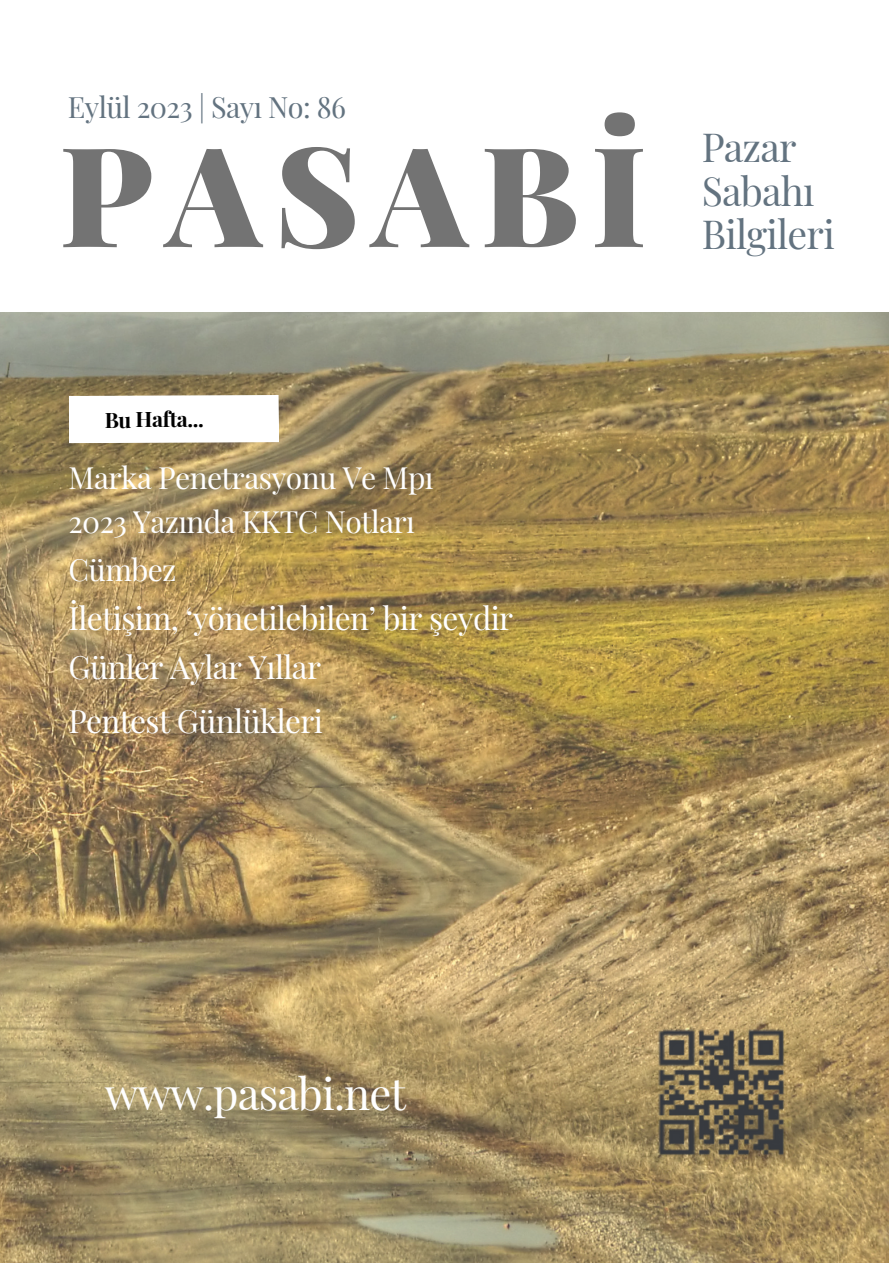
<style>
.page{position:relative;width:893px;height:1264px;background:#fff}
.page>*{position:absolute;margin:0;border:0;box-sizing:border-box;transform-origin:0 0}
.t1{font:900 138.75px "Playfair Display";letter-spacing:.09em;color:#737373}
.t2{font:43.8px "Playfair Display";letter-spacing:-.02em;color:#fff}
.t3{font:39.3px "Playfair Display";letter-spacing:-.02em;color:#637380}
.t4{font:31.5px "Playfair Display";letter-spacing:-.02em;color:#fff}
.t5{font:30px "Playfair Display";letter-spacing:-.02em;color:#fff}
.t6{font:28.8px "Playfair Display";letter-spacing:-.02em;color:#637380}
.t7{font:700 21.3px "Playfair Display";letter-spacing:-.02em;color:#000}
</style>
<div class="page">
<img style="left:0;top:312px;width:888px;height:950px">
<svg style="left:68px;top:395px;width:211px;height:48px"></svg>
<img style="left:639px;top:1010px;width:163px;height:163px">
<p class="t6" style="left:68px;top:87px;width:279px">Eylül 2023 | Sayı No: 86</p>
<p class="t1" style="left:59px;top:97px;width:589px">PASABİ</p>
<p class="t3" style="left:701px;top:119px;width:96px">Pazar</p>
<p class="t3" style="left:701px;top:163px;width:114px">Sabahı</p>
<p class="t3" style="left:701px;top:207px;width:133px">Bilgileri</p>
<p class="t7" style="left:105px;top:404px;width:101px">Bu Hafta...</p>
<p class="t5" style="left:68px;top:456px;width:366px">Marka Penetrasyonu Ve Mpı</p>
<p class="t5" style="left:68px;top:500px;width:348px">2023 Yazında KKTC Notları</p>
<p class="t5" style="left:68px;top:549px;width:109px">Cümbez</p>
<p class="t4" style="left:68px;top:595px;width:446px">İletişim, ‘yönetilebilen’ bir şeydir</p>
<p class="t4" style="left:68px;top:644px;width:254px">Günler Aylar Yıllar</p>
<p class="t4" style="left:68px;top:698px;width:254px">Pentest Günlükleri</p>
<p class="t2" style="left:105px;top:1062px;width:303px">www.pasabi.net</p>
</div>
